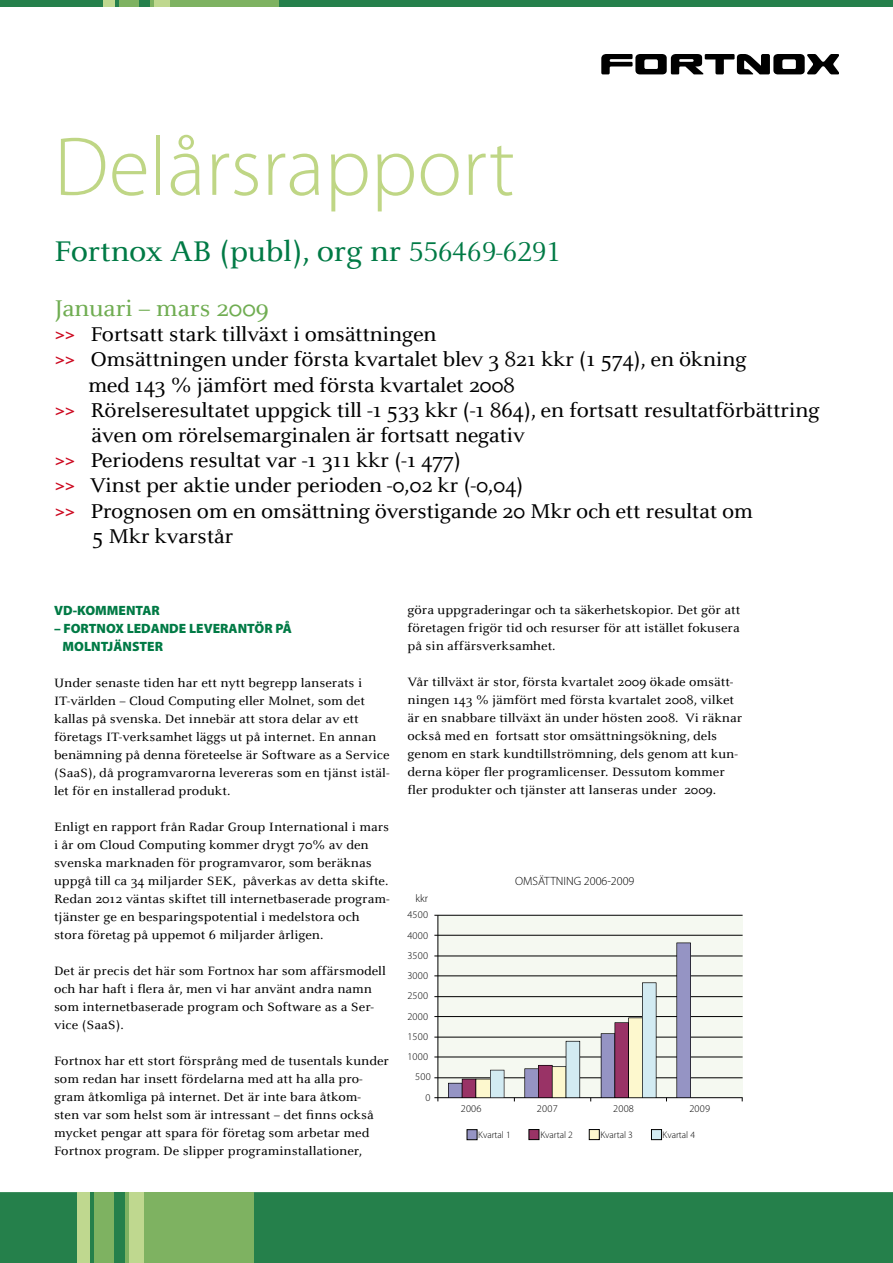
<style>
.page{position:relative;width:893px;height:1263px;background:#fff}
.page>*{position:absolute;margin:0;border:0;box-sizing:border-box;transform-origin:0 0}
.t1{font:300 84px "Myriad Pro";color:#bfd685}
.t2{font:30px "Celeste ST";letter-spacing:-.015em;color:#007a45}
.t3{font:24px "Celeste ST";letter-spacing:-.02em;color:#70ad52}
.t4{font:21px "Celeste ST";letter-spacing:-.02em;color:#000}
.t5{font:900 13.5px/18px "Myriad Pro";color:#007a45}
.t6{font:12.75px/18px "Celeste ST";color:#000}
.t7{font:300 12px "Myriad Pro";color:#000}
.t8{font:300 10.95px "Myriad Pro";color:#000}
.t9{font:300 10.35px "Myriad Pro";letter-spacing:.02em;color:#000}
.t10{font:300 9.6px "Myriad Pro";color:#000}
.s1{font-family:"Celeste Caps"}
.s2{color:#cc081f}
</style>
<div class="page">
<div style="left:0;top:0;width:893px;height:6px;background:#25804b"></div>
<div style="left:127px;top:0;width:152px;height:6px;background:#7eb261"></div>
<div style="left:103px;top:0;width:66px;height:6px;background:#bfd88f"></div>
<svg style="left:115px;top:0;width:5px;height:6px"></svg>
<div style="left:120px;top:0;width:34px;height:6px;background:#7eb261"></div>
<div style="left:140px;top:0;width:10px;height:6px;background:#25804b"></div>
<svg style="left:715px;top:59px;width:9px;height:15px"></svg>
<div style="left:705px;top:54px;width:30px;height:5px;background:#000"></div>
<svg style="left:601px;top:54px;width:103px;height:20px"></svg>
<svg style="left:737px;top:54px;width:102px;height:20px"></svg>
<div style="left:0;top:1192px;width:893px;height:71px;background:#25804b"></div>
<div style="left:101px;top:1192px;width:152px;height:71px;background:#7eb261"></div>
<div style="left:78px;top:1192px;width:66px;height:71px;background:#bfd88f"></div>
<div style="left:90px;top:1192px;width:12px;height:71px;background:#25804b"></div>
<div style="left:94px;top:1192px;width:35px;height:71px;background:#7eb261"></div>
<div style="left:114px;top:1192px;width:10px;height:71px;background:#25804b"></div>
<div style="left:438px;top:915px;width:305px;height:182px;background:#f5f9f1"></div>
<hr style="left:434px;top:915px;width:309px;height:1px;background:#000">
<hr style="left:434px;top:935px;width:309px;height:1px;background:#000">
<hr style="left:434px;top:956px;width:309px;height:1px;background:#000">
<hr style="left:434px;top:975px;width:309px;height:1px;background:#000">
<hr style="left:434px;top:996px;width:309px;height:1px;background:#000">
<hr style="left:434px;top:1016px;width:309px;height:1px;background:#000">
<hr style="left:434px;top:1037px;width:309px;height:1px;background:#000">
<hr style="left:434px;top:1057px;width:309px;height:1px;background:#000">
<hr style="left:434px;top:1077px;width:309px;height:1px;background:#000">
<hr style="left:434px;top:1097px;width:309px;height:1px;background:#000">
<svg style="left:676px;top:942px;width:15px;height:156px"></svg>
<svg style="left:448px;top:1070px;width:56px;height:28px"></svg>
<svg style="left:524px;top:1041px;width:56px;height:57px"></svg>
<svg style="left:601px;top:982px;width:55px;height:116px"></svg>
<div style="left:467px;top:1129px;width:10px;height:11px;background:#9594c4;border:1px solid #000"></div>
<div style="left:529px;top:1129px;width:10px;height:11px;background:#936;border:1px solid #000"></div>
<div style="left:589px;top:1129px;width:10px;height:11px;background:#fdf8ce;border:1px solid #000"></div>
<div style="left:651px;top:1129px;width:11px;height:11px;background:#d2ebf2;border:1px solid #000"></div>
<hr style="left:438px;top:915px;width:1px;height:186px;background:#000">
<h1 class="t1" style="left:54px;top:116px;width:462px">Delårsrapport</h1>
<h2 class="t2" style="left:54px;top:235px;width:509px">Fortnox AB (publ), org nr <span class="s1">556469-6291</span></h2>
<h3 class="t3" style="left:54px;top:295px;width:216px">Januari – mars 2009</h3>
<h3 class="t4" style="left:54px;top:323px;width:384px"><span class="s2">&gt;&gt;</span> Fortsatt stark tillväxt i omsättningen</h3>
<h3 class="t4" style="left:54px;top:348px;width:694px"><span class="s2">&gt;&gt;</span> Omsättningen under första kvartalet blev 3 821 kkr (1 574), en ökning</h3>
<h3 class="t4" style="left:88px;top:373px;width:429px">med 143 % jämfört med första kvartalet 2008</h3>
<h3 class="t4" style="left:54px;top:398px;width:767px"><span class="s2">&gt;&gt;</span> Rörelseresultatet uppgick till -1 533 kkr (-1 864), en fortsatt resultatförbättring</h3>
<h3 class="t4" style="left:91px;top:424px;width:436px">även om rörelsemarginalen är fortsatt negativ</h3>
<h3 class="t4" style="left:54px;top:449px;width:409px"><span class="s2">&gt;&gt;</span> Periodens resultat var -1 311 kkr (-1 477)</h3>
<h3 class="t4" style="left:54px;top:474px;width:471px"><span class="s2">&gt;&gt;</span> Vinst per aktie under perioden -0,02 kr (-0,04)</h3>
<h3 class="t4" style="left:54px;top:499px;width:700px"><span class="s2">&gt;&gt;</span> Prognosen om en omsättning överstigande 20 Mkr och ett resultat om</h3>
<h3 class="t4" style="left:92px;top:524px;width:143px">5 Mkr kvarstår</h3>
<p class="t5" style="left:54px;top:601px;width:107px">VD-KOMMENTAR</p>
<p class="t5" style="left:63px;top:619px;width:231px;text-indent:-9px">– FORTNOX LEDANDE LEVERANTÖR PÅ<br>MOLNTJÄNSTER</p>
<p class="t6" style="left:54px;top:674px;width:337px">Under senaste tiden har ett nytt begrepp lanserats i IT-världen – Cloud Computing eller Molnet, som det kallas på svenska. Det innebär att stora delar av ett företags IT-verksamhet läggs ut på internet. En annan benämning på denna företeelse är Software as a Service (SaaS), då programvarorna levereras som en tjänst istäl&shy;let för en installerad produkt.</p>
<p class="t6" style="left:54px;top:818px;width:337px">Enligt en rapport från Radar Group International i mars i år om Cloud Computing kommer drygt 70% av den svenska marknaden för programvaror, som beräknas uppgå till ca 34 miljarder SEK, påverkas av detta skifte.<br>Redan 2012 väntas skiftet till internetbaserade program&shy;tjänster ge en besparingspotential i medelstora och stora företag på uppemot 6 miljarder årligen.</p>
<p class="t6" style="left:54px;top:962px;width:333px">Det är precis det här som Fortnox har som affärsmodell och har haft i flera år, men vi har använt andra namn som internetbaserade program och Software as a Ser&shy;vice (SaaS).</p>
<p class="t6" style="left:54px;top:1052px;width:337px">Fortnox har ett stort försprång med de tusentals kunder som redan har insett fördelarna med att ha alla pro&shy;gram åtkomliga på internet. Det är inte bara åtkom&shy;sten var som helst som är intressant – det finns också mycket pengar att spara för företag som arbetar med Fortnox program. De slipper programinstallationer,</p>
<p class="t6" style="left:408px;top:601px;width:334px;text-align:justify">göra uppgraderingar och ta säkerhetskopior. Det gör att företagen frigör tid och resurser för att istället fokusera på sin affärsverksamhet.</p>
<p class="t6" style="left:408px;top:673px;width:336px">Vår tillväxt är stor, första kvartalet 2009 ökade omsätt&shy;ningen 143 % jämfört med första kvartalet 2008, vilket är en snabbare tillväxt än under hösten 2008. Vi räknar också med en fortsatt stor omsättningsökning, dels genom en stark kundtillströmning, dels genom att kun&shy;derna köper fler programlicenser. Dessutom kommer fler produkter och tjänster att lanseras under 2009.</p>
<p class="t8" style="left:416px;top:891px;width:14px">kkr</p>
<p class="t9" style="left:407px;top:909px;width:22px">4500</p>
<p class="t9" style="left:407px;top:929px;width:22px">4000</p>
<p class="t9" style="left:407px;top:949px;width:22px">3500</p>
<p class="t9" style="left:407px;top:969px;width:22px">3000</p>
<p class="t9" style="left:407px;top:990px;width:22px">2500</p>
<p class="t9" style="left:407px;top:1010px;width:22px">2000</p>
<p class="t9" style="left:407px;top:1030px;width:22px">1500</p>
<p class="t9" style="left:407px;top:1050px;width:22px">1000</p>
<p class="t9" style="left:415px;top:1071px;width:17px">500</p>
<p class="t9" style="left:425px;top:1091px;width:7px">0</p>
<p class="t7" style="left:515px;top:873px;width:121px">OMSÄTTNING 2006-2009</p>
<p class="t9" style="left:461px;top:1103px;width:22px">2006</p>
<p class="t9" style="left:537px;top:1103px;width:22px">2007</p>
<p class="t9" style="left:613px;top:1103px;width:22px">2008</p>
<p class="t9" style="left:689px;top:1103px;width:22px">2009</p>
<p class="t10" style="left:478px;top:1129px;width:34px">Kvartal 1</p>
<p class="t10" style="left:540px;top:1129px;width:34px">Kvartal 2</p>
<p class="t10" style="left:600px;top:1129px;width:34px">Kvartal 3</p>
<p class="t10" style="left:663px;top:1129px;width:34px">Kvartal 4</p>
</div>
